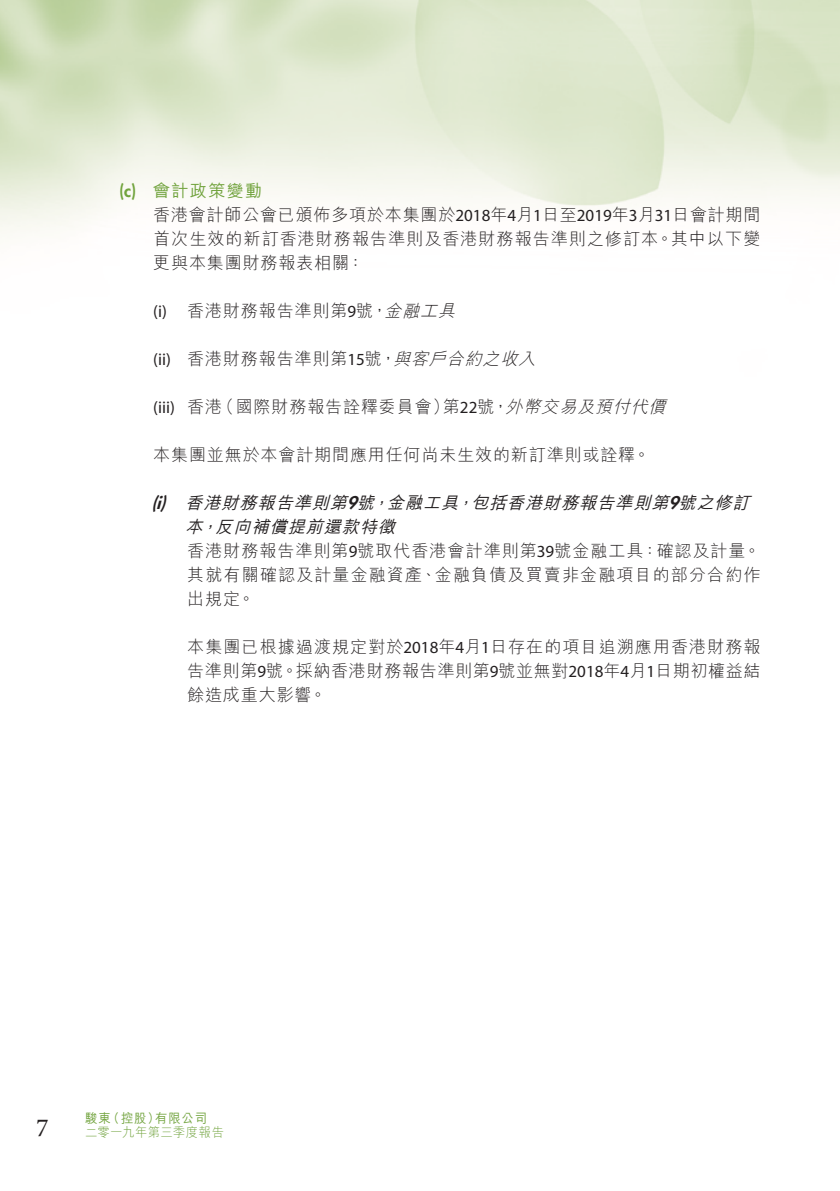
<style>
.page{position:relative;width:840px;height:1191px;background:#fff}
.page>*{position:absolute;margin:0;border:0;box-sizing:border-box;transform-origin:0 0}
.t1{font:26px "Minion Pro";color:#231f20}
.Body_Text{font:300 17px/24px "M Hei HK";letter-spacing:.05em;color:#231f20;text-align:justify}
.Heading_3{font:italic 500 17px "M Hei HK";color:#231f20}
.Body_Text-2{font:italic 300 17px "M Hei HK";color:#231f20}
.Body_Text-3{font:17px "Myriad Pro";color:#231f20}
.Heading_2{font:500 17px "M Hei HK";letter-spacing:.08em;color:#71a33d}
.Heading_3-2{font:italic 800 17px "Futura Std";color:#231f20}
.Heading_2-2{font:800 17px "Futura Std";color:#71a33d}
.t2{font:300 13px "M Hei HK";letter-spacing:.025em;color:#71a33d;scale:.95 1}
.t3{font:500 13px "M Hei HK";letter-spacing:.07em;color:#71a33d;scale:.95 1}
.s1{font-family:"Myriad Pro";font-weight:400}
.s2{font-family:"Futura Std";font-weight:800}
</style>
<div class="page">
<p class="Heading_2-2" style="left:119px;top:180px;width:19px">c( )</p>
<p class="Heading_2" style="left:153px;top:178px;width:110px">會計政策變動</p>
<p class="Body_Text" style="left:153px;top:202px;width:608px">香港會計師公會已頒佈多項於本集團於<span class="s1">2018</span>年月<span class="s1">4 1</span>日至<span class="s1">2019</span>年月<span class="s1">3 31</span>日會計期間首次生效的新訂香港財務報告準則及香港財務報告準則之修訂本。其中以下變更與本集團財務報表相關：</p>
<p class="Body_Text-2" style="left:384px;top:302px;width:77px">金融工具</p>
<p class="Body_Text" style="left:187px;top:298px;width:202px">香港財務報告準則第號<span class="s1">9</span> ，</p>
<p class="Body_Text-3" style="left:153px;top:300px;width:15px">) i(</p>
<p class="Body_Text-3" style="left:153px;top:348px;width:19px">i i( )</p>
<p class="Body_Text-2" style="left:393px;top:350px;width:148px">與客戶合約之收入</p>
<p class="Body_Text" style="left:187px;top:346px;width:211px">香港財務報告準則第<span class="s1">15</span>號，</p>
<p class="Body_Text" style="left:217px;top:394px;width:234px">（國際財務報告詮釋委員會）</p>
<p class="Body_Text-2" style="left:505px;top:398px;width:166px">外幣交易及預付代價</p>
<p class="Body_Text" style="left:442px;top:394px;width:68px">第<span class="s1">22</span>號，</p>
<p class="Body_Text" style="left:187px;top:394px;width:36px">香港</p>
<p class="Body_Text-3" style="left:153px;top:396px;width:23px">(iii)</p>
<p class="Body_Text" style="left:153px;top:442px;width:498px">本集團並無於本會計期間應用任何尚未生效的新訂準則或詮釋。</p>
<p class="Heading_3" style="left:347px;top:490px;width:410px">號<span class="s2">9</span> 金融工具包括香港財務報告準則第號之修訂</p>
<p class="Heading_3" style="left:185px;top:490px;width:168px">香港財務報告準則第</p>
<p class="Heading_3-2" style="left:151px;top:492px;width:21px">)i(</p>
<p class="Heading_3-2" style="left:668px;top:492px;width:17px">9</p>
<p class="Heading_3" style="left:372px;top:490px;width:24px">，</p>
<p class="Heading_3" style="left:456px;top:490px;width:24px">，</p>
<p class="Heading_3" style="left:185px;top:514px;width:216px">本反向補償提前還款特徵</p>
<p class="Heading_3" style="left:200px;top:514px;width:24px">，</p>
<p class="Body_Text" style="left:187px;top:538px;width:574px">香港財務報告準則第<span class="s1">9</span>號取代香港會計準則第<span class="s1">39</span>號金融工具：確認及計量。其就有關確認及計量金融資產、金融負債及買賣非金融項目的部分合約作出規定。</p>
<p class="Body_Text" style="left:187px;top:634px;width:574px">本集團已根據過渡規定對於<span class="s1">2018</span>年月<span class="s1">4 1</span>日存在的項目追溯應用香港財務報告準則第號<span class="s1">9</span> 。採納香港財務報告準則第<span class="s1">9</span>號並無對<span class="s1">2018</span>年月<span class="s1">4 1</span>日期初權益結餘造成重大影響。</p>
<p class="t3" style="left:107px;top:1108px;width:57px">（控股）</p>
<p class="t3" style="left:155px;top:1108px;width:56px">有限公司</p>
<p class="t3" style="left:85px;top:1108px;width:28px">駿東</p>
<h1 class="t1" style="left:36px;top:1109px;width:14px">7</h1>
<p class="t2" style="left:85px;top:1125px;width:148px">二零一九年第三季度報告</p>
</div>
